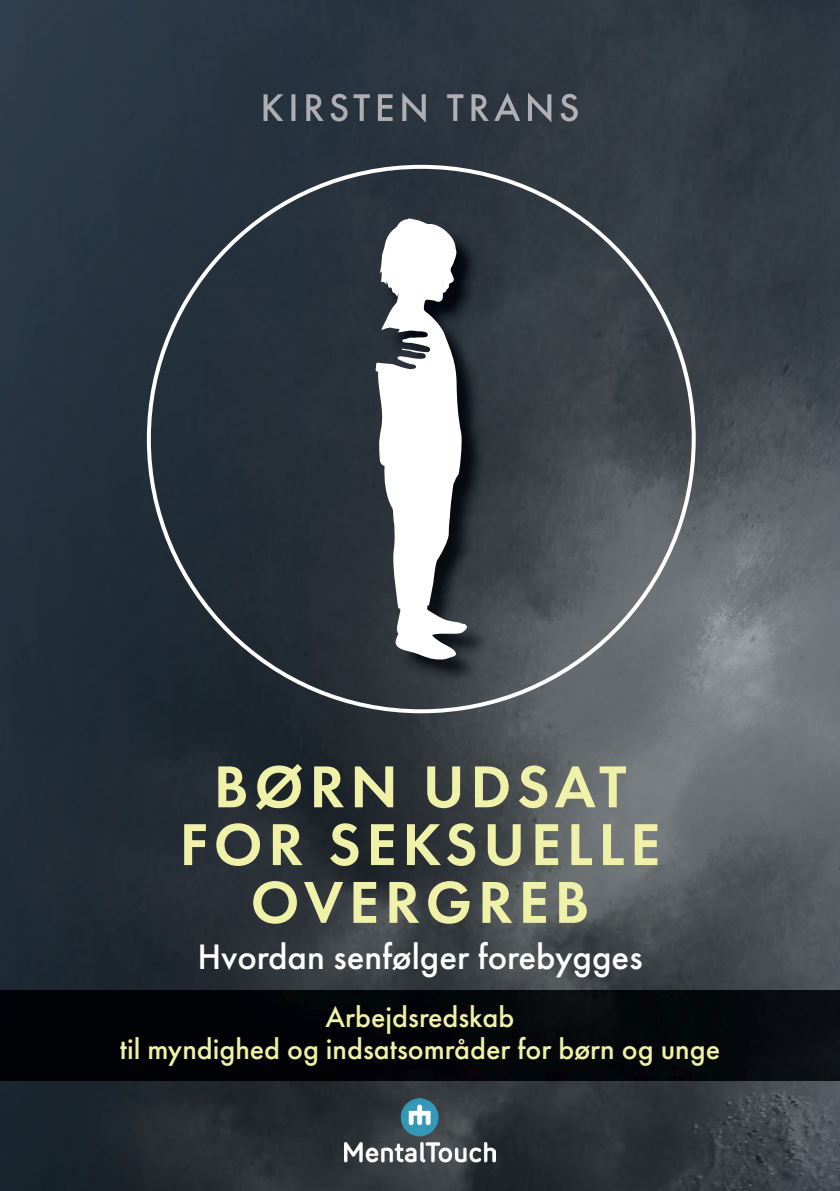
<style>
.page{position:relative;width:840px;height:1191px;background:#fff}
.page>*{position:absolute;margin:0;border:0;box-sizing:border-box;transform-origin:0 0}
.t1{font:600 61.2px/57.8px "Futura PT";letter-spacing:.09em;color:#f0f1a9;text-align:center}
.t2{font:500 36.8px "Futura PT";color:#fff}
.t3{font:500 30px/32px "Futura PT";color:#f0f1a9;text-align:center}
</style>
<div class="page">
<img style="left:0;top:0;width:839px;height:1191px">
<img style="left:0;top:990px;width:839px;height:90px">
<img style="left:378px;top:222px;width:113px;height:462px">
<svg style="left:375px;top:219px;width:91px;height:441px"></svg>
<img style="left:263px;top:92px;width:314px;height:31px">
<img style="left:344px;top:1098px;width:151px;height:66px">
<h1 class="t1" style="left:179px;top:757px;width:482px">BØRN UDSAT<br>FOR SEKSUELLE<br>OVERGREB</h1>
<p class="t2" style="left:197px;top:935px;width:446px">Hvordan senfølger forebygges</p>
<p class="t3" style="left:120px;top:1000px;width:601px">Arbejdsredskab<br>til myndighed og indsatsområder for børn og unge</p>
</div>
